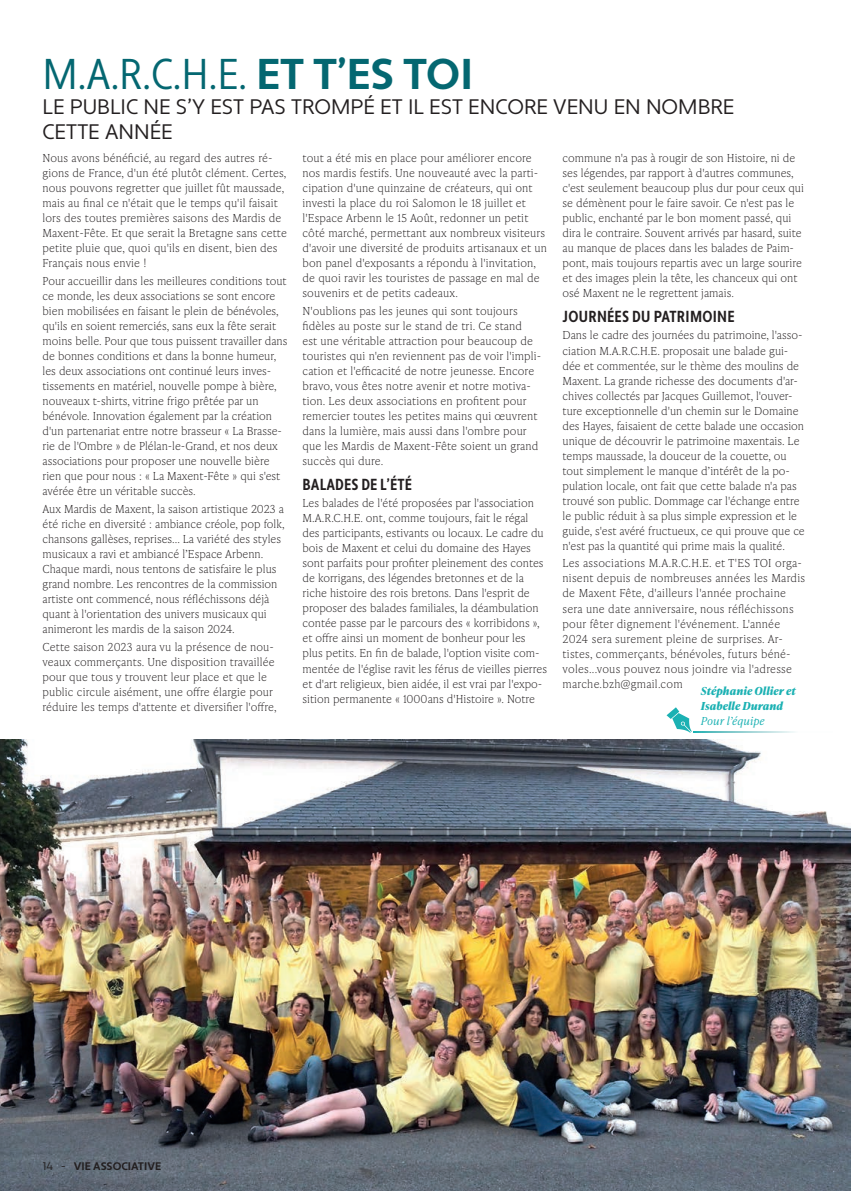
<style>
.page{position:relative;width:851px;height:1191px;background:#fff}
.page>*{position:absolute;margin:0;border:0;box-sizing:border-box;transform-origin:0 0}
.t1{font:condensed 43px "Apertura";color:#046771}
.t2{font:21px/25.2px "Apertura";color:#231f20}
.t3{font:700 condensed 16px "Apertura";letter-spacing:.02em;color:#231f20;scale:.9 1}
.t4{font:100 11px/15px "Ivy Presto Text";color:#231f20}
.t5{font:100 11px/15px "Ivy Presto Text";letter-spacing:.02em;color:#231f20}
.t6{font:italic 700 11px/15px "Ivy Presto Text";color:#1bb1b3}
.t7{font:700 11px "Apertura";color:#231f20}
.t8{font:italic 300 11px "Ivy Presto Text";color:#1bb1b3}
.s1{font-weight:700;font-stretch:normal}
.s2{font-weight:400}
</style>
<div class="page">
<img style="left:0;top:739px;width:850px;height:452px">
<svg style="left:666px;top:707px;width:25px;height:25px"></svg>
<svg style="left:693px;top:731px;width:102px;height:1px"></svg>
<h1 class="t1" style="left:42px;top:48px;width:432px">M.A.R.C.H.E. <span class="s1">ET T’ES TOI</span></h1>
<h2 class="t2" style="left:42px;top:95px;width:693px">LE PUBLIC NE S’Y EST PAS TROMPÉ ET IL EST ENCORE VENU EN NOMBRE<br>CETTE ANNÉE</h2>
<p class="t4" style="left:42px;top:150px;width:246px">Nous avons bénéficié, au regard des autres ré&shy;gions de France, d'un été plutôt clément. Certes, nous pouvons regretter que juillet fût maussade, mais au final ce n'était que le temps qu'il faisait lors des toutes premières saisons des Mardis de Maxent-Fête. Et que serait la Bretagne sans cette petite pluie que, quoi qu'ils en disent, bien des Français nous envie !</p>
<p class="t4" style="left:42px;top:272px;width:246px">Pour accueillir dans les meilleures conditions tout ce monde, les deux associations se sont encore bien mobilisées en faisant le plein de bénévoles, qu'ils en soient remerciés, sans eux la fête serait moins belle. Pour que tous puissent travailler dans de bonnes conditions et dans la bonne humeur, les deux associations ont continué leurs inves&shy;tissements en matériel, nouvelle pompe à bière, nouveaux t-shirts, vitrine frigo prêtée par un bénévole. Innovation également par la création d'un partenariat entre notre brasseur « La Brasse&shy;rie de l'Ombre » de Plélan-le-Grand, et nos deux associations pour proposer une nouvelle bière rien que pour nous : « La Maxent-Fête » qui s'est avérée être un véritable succès.</p>
<p class="t4" style="left:42px;top:500px;width:243px">Aux Mardis de Maxent, la saison artistique 2023 a été riche en diversité : ambiance créole, pop folk, chansons gallèses, reprises... La variété des styles musicaux a ravi et ambiancé l’Espace Arbenn.<br>Chaque mardi, nous tentons de satisfaire le plus grand nombre. Les rencontres de la commission artiste ont commencé, nous réfléchissons déjà quant à l'orientation des univers musicaux qui animeront les mardis de la saison 2024.</p>
<p class="t4" style="left:42px;top:638px;width:235px">Cette saison 2023 aura vu la présence de nou&shy;veaux commerçants. Une disposition travaillée pour que tous y trouvent leur place et que le public circule aisément, une offre élargie pour réduire les temps d'attente et diversifier l'offre,</p>
<p class="t4" style="left:302px;top:150px;width:246px">tout a été mis en place pour améliorer encore nos mardis festifs. Une nouveauté avec la parti&shy;cipation d'une quinzaine de créateurs, qui ont investi la place du roi Salomon le 18 juillet et l'Espace Arbenn le 15 Août, redonner un petit côté marché, permettant aux nombreux visiteurs d'avoir une diversité de produits artisanaux et un bon panel d'exposants a répondu à l'invitation, de quoi ravir les touristes de passage en mal de souvenirs et de petits cadeaux.</p>
<p class="t4" style="left:302px;top:303px;width:240px">N'oublions pas les jeunes qui sont toujours fidèles au poste sur le stand de tri. Ce stand<br>est une véritable attraction pour beaucoup de touristes qui n'en reviennent pas de voir l'impli&shy;cation et l'efficacité de notre jeunesse. Encore bravo, vous êtes notre avenir et notre motiva&shy;tion. Les deux associations en profitent pour remercier toutes les petites mains qui œuvrent dans la lumière, mais aussi dans l'ombre pour que les Mardis de Maxent-Fête soient un grand succès qui dure.</p>
<h3 class="t3" style="left:302px;top:474px;width:123px">BALADES DE L’ÉTÉ</h3>
<p class="t4" style="left:302px;top:495px;width:246px">Les balades de l'été proposées par l'association M.A.R.C.H.E. ont, comme toujours, fait le régal des participants, estivants ou locaux. Le cadre du bois de Maxent et celui du domaine des Hayes sont parfaits pour profiter pleinement des contes de korrigans, des légendes bretonnes et de la riche histoire des rois bretons. Dans l'esprit de proposer des balades familiales, la déambulation contée passe par le parcours des « korribidons », et offre ainsi un moment de bonheur pour les plus petits. En fin de balade, l'option visite com&shy;mentée de l'église ravit les férus de vieilles pierres et d'art religieux, bien aidée, il est vrai par l'expo&shy;sition permanente « 1000ans d'Histoire ». Notre</p>
<p class="t4" style="left:562px;top:150px;width:243px">commune n'a pas à rougir de son Histoire, ni de ses légendes, par rapport à d'autres communes, c'est seulement beaucoup plus dur pour ceux qui se démènent pour le faire savoir. Ce n'est pas le public, enchanté par le bon moment passé, qui dira le contraire. Souvent arrivés par hasard, suite au manque de places dans les balades de Paim&shy;pont, mais toujours repartis avec un large sourire et des images plein la tête, les chanceux qui ont osé Maxent ne le regrettent jamais.</p>
<h3 class="t3" style="left:562px;top:306px;width:192px">JOURNÉES DU PATRIMOINE</h3>
<p class="t4" style="left:562px;top:327px;width:244px">Dans le cadre des journées du patrimoine, l'asso&shy;ciation M.A.R.C.H.E. proposait une balade gui&shy;dée et commentée, sur le thème des moulins de Maxent. La grande richesse des documents d'ar&shy;chives collectés par Jacques Guillemot, l'ouver&shy;ture exceptionnelle d'un chemin sur le Domaine des Hayes, faisaient de cette balade une occasion unique de découvrir le patrimoine maxentais. Le temps maussade, la douceur de la couette, ou tout simplement le manque d’intérêt de la po&shy;pulation locale, ont fait que cette balade n'a pas trouvé son public. Dommage car l'échange entre le public réduit à sa plus simple expression et le guide, s'est avéré fructueux, ce qui prouve que ce n'est pas la quantité qui prime mais la qualité.</p>
<p class="t5" style="left:562px;top:555px;width:244px">Les associations M.A.R.C.H.E. et T'ES TOI orga&shy;nisent depuis de nombreuses années les Mardis de Maxent Fête, d'ailleurs l'année prochaine sera une date anniversaire, nous réfléchissons pour fêter dignement l'événement. L'année 2024 sera surement pleine de surprises. Ar&shy;tistes, commerçants, bénévoles, futurs béné&shy;voles...vous pouvez nous joindre via l'adresse marche.bzh@gmail.com</p>
<p class="t6" style="left:700px;top:683px;width:96px">Stéphanie Ollier et<br>Isabelle Durand</p>
<p class="t8" style="left:700px;top:713px;width:65px">Pour l’équipe</p>
<p class="t7" style="left:43px;top:1160px;width:120px"><span class="s2">14 -</span> VIE ASSOCIATIVE</p>
</div>
